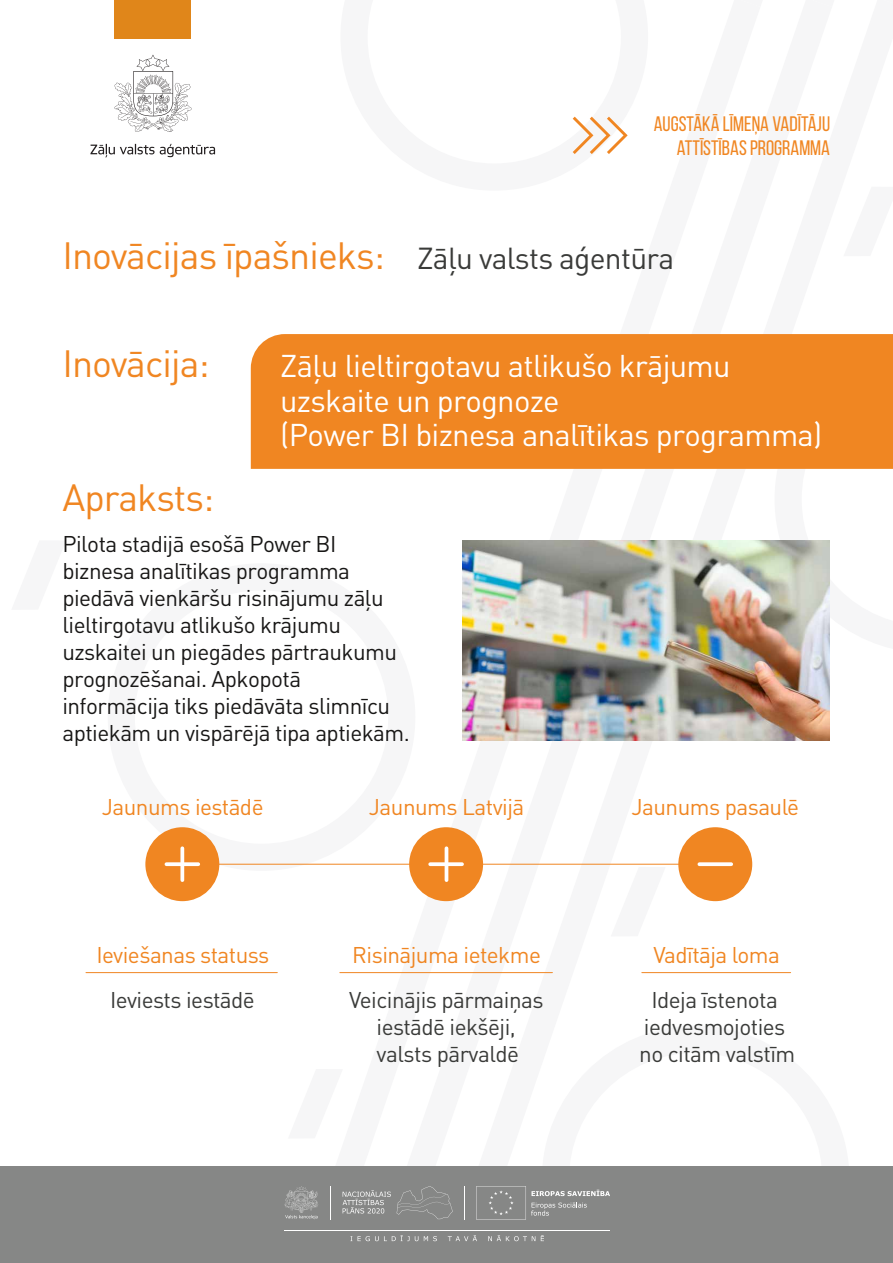
<style>
.page{position:relative;width:893px;height:1263px;background:#fff}
.page>*{position:absolute;margin:0;border:0;box-sizing:border-box;transform-origin:0 0}
.t1{font:37.5px "DIN Pro";letter-spacing:-.025em;color:#f08622}
.t2{font:31.12px/34.5px "DIN Pro";letter-spacing:-.025em;color:#fff}
.t3{font:30px "DIN Pro";letter-spacing:-.025em;color:#3a3b39}
.t4{font:22.5px/27px "DIN Pro";letter-spacing:-.025em;color:#181716}
.t5{font:22.5px/27px "DIN Pro";letter-spacing:-.025em;color:#3a3b39;text-align:center}
.t6{font:22.5px "DIN Pro";letter-spacing:-.025em;color:#f08622}
.t7{font:20.92px/23.9px "Bebas Neue";color:#f08622;text-align:right}
</style>
<div class="page">
<svg style="left:774px;top:540px;width:56px;height:113px"></svg>
<div style="left:251px;top:334px;width:642px;height:135px;background:#f08622"></div>
<div style="left:0;top:1166px;width:893px;height:97px;background:#868786"></div>
<svg style="left:358px;top:1235px;width:60px;height:6px"></svg>
<svg style="left:424px;top:1236px;width:13px;height:5px"></svg>
<svg style="left:448px;top:1235px;width:29px;height:6px"></svg>
<svg style="left:488px;top:1235px;width:47px;height:6px"></svg>
<svg style="left:541px;top:1235px;width:3px;height:6px"></svg>
<hr style="left:464px;top:1186px;width:1px;height:33px;background:#fff">
<hr style="left:330px;top:1186px;width:1px;height:33px;background:#fff">
<hr style="left:284px;top:1230px;width:326px;height:1px;background:#fff">
<svg style="left:397px;top:1186px;width:56px;height:33px"></svg>
<svg style="left:343px;top:1190px;width:48px;height:23px"></svg>
<svg style="left:476px;top:1186px;width:134px;height:33px"></svg>
<svg style="left:284px;top:1186px;width:34px;height:33px"></svg>
<svg style="left:573px;top:117px;width:55px;height:37px"></svg>
<hr style="left:157px;top:864px;width:527px;height:1px;background:#f08622">
<div style="left:145px;top:827px;width:74px;height:74px;background:#f08622;border-radius:50%"></div>
<svg style="left:166px;top:862px;width:32px;height:4px"></svg>
<svg style="left:180px;top:848px;width:4px;height:32px"></svg>
<div style="left:409px;top:827px;width:74px;height:74px;background:#f08622;border-radius:50%"></div>
<svg style="left:430px;top:862px;width:32px;height:4px"></svg>
<div style="left:678px;top:827px;width:74px;height:74px;background:#f08622;border-radius:50%"></div>
<svg style="left:699px;top:862px;width:32px;height:4px"></svg>
<hr style="left:86px;top:972px;width:191px;height:1px;background:#f08622">
<hr style="left:340px;top:972px;width:212px;height:1px;background:#f08622">
<hr style="left:642px;top:972px;width:149px;height:1px;background:#f08622">
<hr style="left:445px;top:848px;width:3px;height:32px;background:#fff">
<svg style="left:114px;top:55px;width:78px;height:77px"></svg>
<svg style="left:90px;top:144px;width:125px;height:14px"></svg>
<div style="left:114px;top:0;width:77px;height:39px;background:#e0861a"></div>
<img style="left:463px;top:541px;width:366px;height:200px">
<h1 class="t1" style="left:62px;top:230px;width:324px">Inovācijas īpašnieks:</h1>
<p class="t7" style="left:654px;top:112px;width:178px">AUGSTĀKĀ LĪMEŅA VADĪTĀJU<br>ATTĪSTĪBAS PROGRAMMA</p>
<h3 class="t3" style="left:417px;top:238px;width:259px">Zāļu valsts aģentūra</h3>
<h1 class="t1" style="left:62px;top:338px;width:149px">Inovācija:</h1>
<h1 class="t1" style="left:62px;top:472px;width:153px">Apraksts:</h1>
<h2 class="t2" style="left:280px;top:347px;width:544px">Zāļu lieltirgotavu atlikušo krājumu uzskaite un prognoze<br>(Power BI biznesa analītikas programma)</h2>
<p class="t4" style="left:62px;top:529px;width:349px">Pilota stadijā esošā Power BI biznesa analītikas programma piedāvā vienkāršu risinājumu zāļu lieltirgotavu atlikušo krājumu uzskaitei un piegādes pārtraukumu prognozēšanai. Apkopotā informācija tiks piedāvāta slimnīcu aptiekām un vispārējā tipa aptiekām.</p>
<p class="t6" style="left:102px;top:792px;width:163px">Jaunums iestādē</p>
<p class="t6" style="left:369px;top:792px;width:157px">Jaunums Latvijā</p>
<p class="t6" style="left:631px;top:792px;width:169px">Jaunums pasaulē</p>
<p class="t6" style="left:96px;top:939px;width:174px">Ieviešanas statuss</p>
<p class="t6" style="left:352px;top:939px;width:190px">Risinājuma ietekme</p>
<p class="t6" style="left:653px;top:939px;width:128px">Vadītāja loma</p>
<p class="t5" style="left:110px;top:985px;width:146px">Ieviests iestādē</p>
<p class="t5" style="left:349px;top:985px;width:196px">Veicinājis pārmaiņas iestādē iekšēji, valsts pārvaldē</p>
<p class="t5" style="left:639px;top:985px;width:158px">Ideja īstenota iedvesmojoties no citām valstīm</p>
</div>
